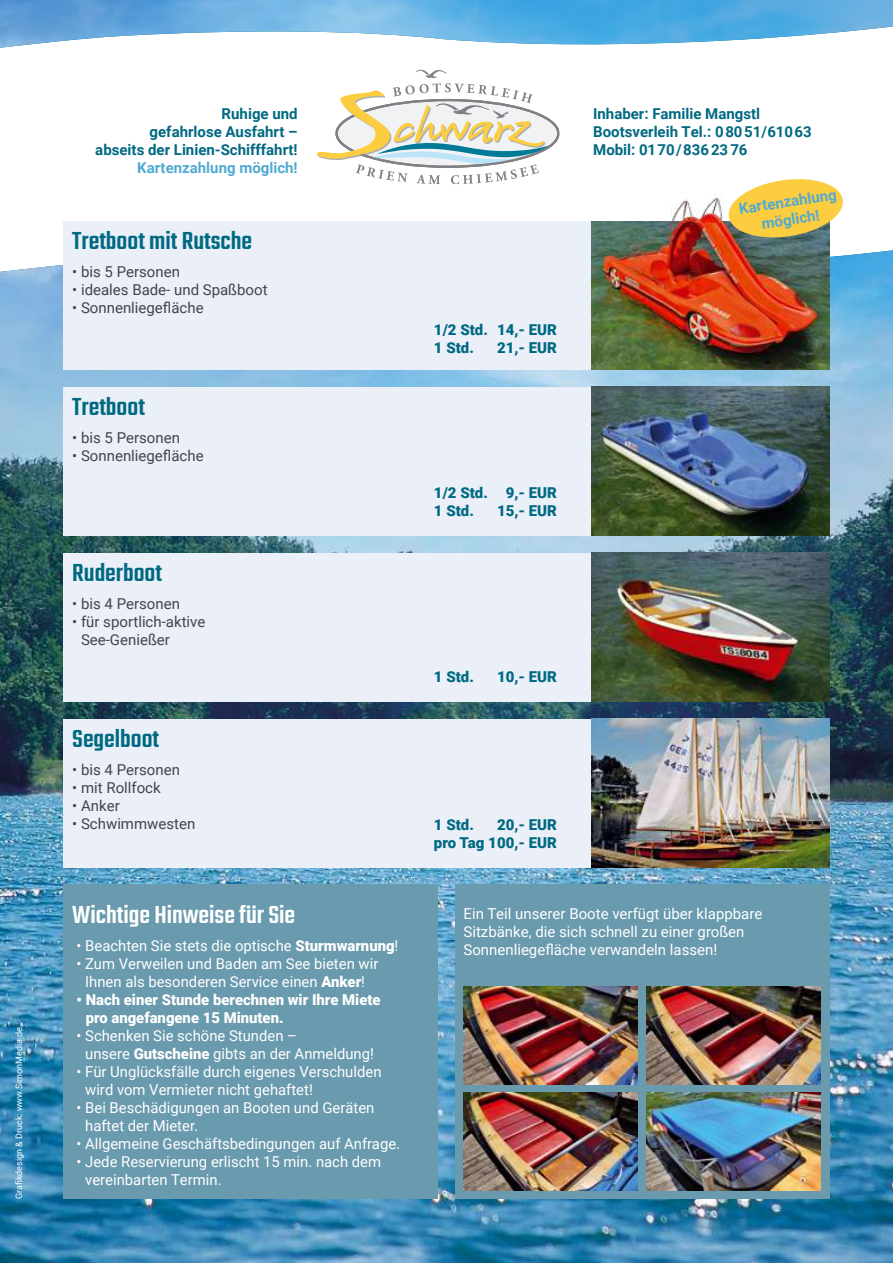
<style>
.page{position:relative;width:893px;height:1263px;background:#fff}
.page>*{position:absolute;margin:0;border:0;box-sizing:border-box;transform-origin:0 0}
.t1{font:500 27px "Teko";color:#006982}
.t2{font:500 27px "Teko";color:#fff}
.t3{font:15px/18px "Roboto";color:#fff}
.t4{font:15px/18px "Roboto";color:#454347}
.t5{font:700 15px/18px "Roboto";color:#006982}
.t6{font:900 15px/18px "Roboto";color:#006982}
.t7{font:900 15px/18px "Roboto";color:#fff}
.t8{font:700 15px/18px "Roboto";color:#51aad1;text-align:center}
.t9{font:9px "Roboto";color:#fff}
.s1{font-weight:900}
</style>
<div class="page">
<img style="left:0;top:249px;width:893px;height:1014px">
<img style="left:0;top:250px;width:893px;height:22px">
<img style="left:0;top:0;width:893px;height:48px">
<svg style="left:317px;top:70px;width:234px;height:114px"></svg>
<div style="left:64px;top:884px;width:374px;height:315px;background:#699aad"></div>
<div style="left:455px;top:884px;width:374px;height:315px;background:#699aad"></div>
<div style="left:64px;top:221px;width:765px;height:149px;background:#eaeff8"></div>
<div style="left:64px;top:387px;width:765px;height:149px;background:#eaeff8"></div>
<div style="left:64px;top:719px;width:765px;height:148px;background:#eaeff8"></div>
<div style="left:64px;top:553px;width:765px;height:149px;background:#eaeff8"></div>
<img style="left:591px;top:223px;width:238px;height:147px">
<img style="left:591px;top:197px;width:135px;height:26px">
<img style="left:591px;top:387px;width:238px;height:149px">
<img style="left:591px;top:553px;width:238px;height:149px">
<img style="left:591px;top:719px;width:238px;height:148px">
<img style="left:463px;top:986px;width:175px;height:98px">
<img style="left:463px;top:1093px;width:175px;height:98px">
<img style="left:646px;top:986px;width:175px;height:98px">
<img style="left:646px;top:1093px;width:175px;height:98px">
<svg style="left:726px;top:179px;width:117px;height:62px"></svg>
<p class="t9" style="left:13px;top:1199px;width:174px;rotate:-90deg">Grafikdesign &amp; Druck: www.SimonMedia.de</p>
<p class="t5" style="left:95px;top:104px;width:204px;text-align:right">Ruhige und<br>gefahrlose Ausfahrt –<br>abseits der Linien-Schifffahrt!</p>
<p class="t8" style="left:137px;top:158px;width:162px">Kartenzahlung möglich!</p>
<h1 class="t1" style="left:72px;top:226px;width:181px">Tretboot mit Rutsche</h1>
<p class="t4" style="left:72px;top:262px;width:109px">• bis 5 Personen</p>
<p class="t4" style="left:72px;top:280px;width:197px">• ideales Bade- und Spaßboot</p>
<p class="t4" style="left:72px;top:298px;width:133px">• Sonnenliegefläche</p>
<h1 class="t1" style="left:72px;top:391px;width:74px">Tretboot</h1>
<p class="t4" style="left:72px;top:428px;width:109px">• bis 5 Personen</p>
<p class="t4" style="left:72px;top:446px;width:133px">• Sonnenliegefläche</p>
<h1 class="t1" style="left:72px;top:557px;width:91px">Ruderboot</h1>
<p class="t4" style="left:72px;top:594px;width:109px">• bis 4 Personen</p>
<p class="t4" style="left:81px;top:612px;width:126px;text-indent:-9px">• für sportlich-aktive<br>See-Genießer</p>
<h1 class="t1" style="left:72px;top:723px;width:88px">Segelboot</h1>
<p class="t4" style="left:72px;top:760px;width:109px">• bis 4 Personen</p>
<p class="t4" style="left:72px;top:778px;width:90px">• mit Rollfock</p>
<p class="t4" style="left:72px;top:796px;width:49px">• Anker</p>
<p class="t4" style="left:72px;top:814px;width:125px">• Schwimmwesten</p>
<h1 class="t2" style="left:72px;top:899px;width:224px">Wichtige Hinweise für Sie</h1>
<p class="t3" style="left:77px;top:936px;width:323px">• Beachten Sie stets die optische <span class="s1">Sturmwarnung</span>!</p>
<p class="t3" style="left:77px;top:954px;width:303px;text-align:center">• Zum Verweilen und Baden am See bieten wir<br>Ihnen als besonderen Service einen <span class="s1">Anker</span>!</p>
<p class="t7" style="left:86px;top:990px;width:296px;text-indent:-9px">• Nach einer Stunde berechnen wir Ihre Miete pro angefangene 15 Minuten.</p>
<p class="t3" style="left:85px;top:1026px;width:290px;text-indent:-9px">• Schenken Sie schöne Stunden –<br>unsere <span class="s1">Gutscheine</span> gibts an der Anmeldung!</p>
<p class="t3" style="left:85px;top:1062px;width:298px;text-indent:-9px">• Für Unglücksfälle durch eigenes Verschulden wird vom Vermieter nicht gehaftet!</p>
<p class="t3" style="left:85px;top:1098px;width:291px;text-indent:-9px">• Bei Beschädigungen an Booten und Geräten haftet der Mieter.</p>
<p class="t3" style="left:77px;top:1134px;width:325px">• Allgemeine Geschäftsbedingungen auf Anfrage.</p>
<p class="t3" style="left:85px;top:1152px;width:297px;text-indent:-9px">• Jede Reservierung erlischt 15 min. nach dem vereinbarten Termin.</p>
<p class="t5" style="left:593px;top:104px;width:220px">Inhaber: Familie Mangstl<br>Bootsverleih Tel.: 0 80 51/6 10 63<br>Mobil: 0170/836 23 76</p>
<p class="t6" style="left:434px;top:320px;width:125px">1/2 Std. 14,- EUR<br>1 Std.</p>
<p class="t6" style="left:497px;top:338px;width:62px">21,- EUR</p>
<p class="t6" style="left:434px;top:483px;width:125px">1/2 Std. 9,- EUR<br>1 Std.</p>
<p class="t6" style="left:497px;top:501px;width:62px">15,- EUR</p>
<p class="t6" style="left:434px;top:667px;width:41px">1 Std.</p>
<p class="t6" style="left:497px;top:667px;width:62px">10,- EUR</p>
<p class="t6" style="left:434px;top:815px;width:41px">1 Std.</p>
<p class="t6" style="left:434px;top:815px;width:125px;text-align:right">20,- EUR<br>pro Tag 100,- EUR</p>
<p class="t8" style="left:738px;top:199px;width:100px;rotate:-8deg">Kartenzahlung möglich!</p>
<p class="t3" style="left:463px;top:904px;width:300px">Ein Teil unserer Boote verfügt über klappbare<br>Sitzbänke, die sich schnell zu einer großen<br>Sonnenliegefläche verwandeln lassen!</p>
</div>
